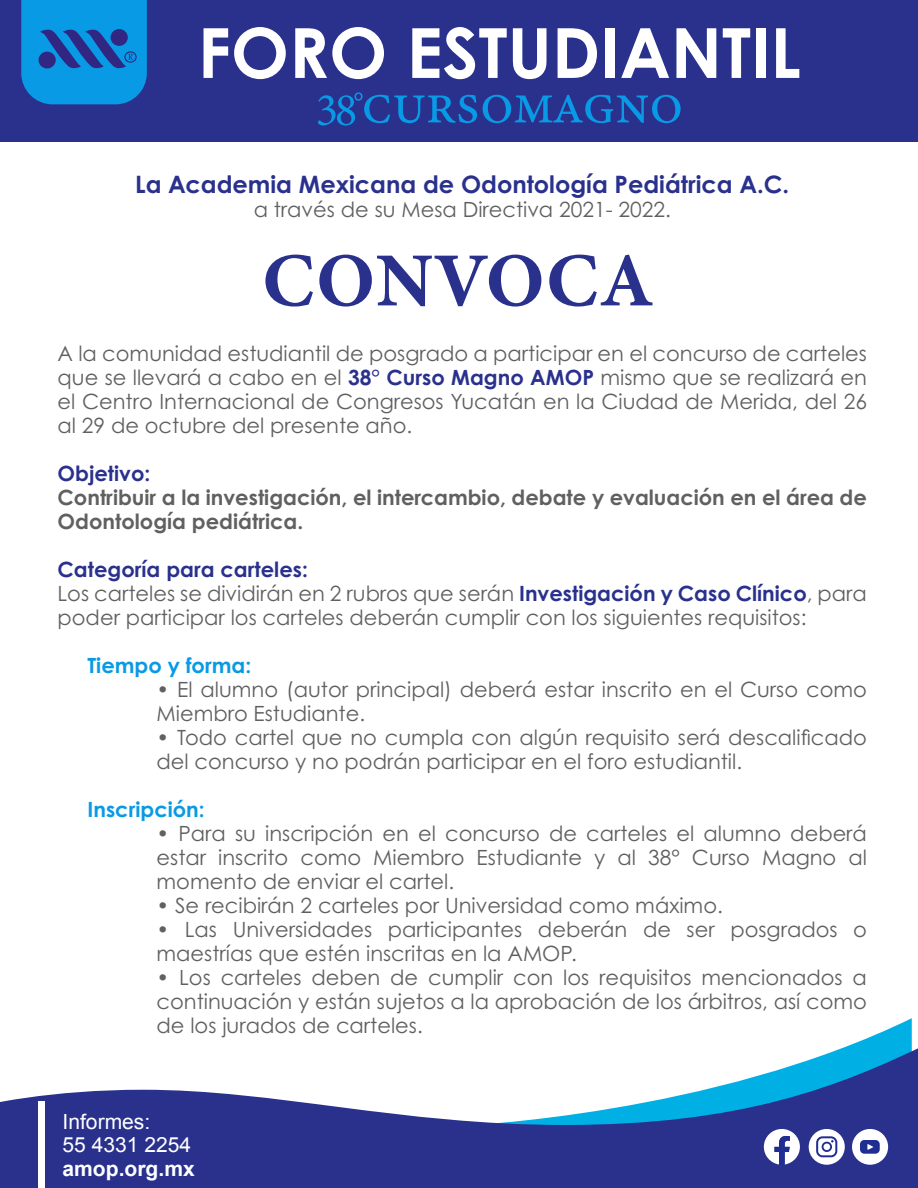
<style>
.page{position:relative;width:918px;height:1188px;background:#fff}
.page>*{position:absolute;margin:0;border:0;box-sizing:border-box;transform-origin:0 0}
.t1{font:700 69.15px "Century Gothic Pro";color:#fff}
.t2{font:700 24px "Century Gothic Pro";color:#29318d}
.t3{font:21px/24px "Century Gothic Pro";color:#606060}
.t4{font:700 21px/24px "Century Gothic Pro";color:#606060}
.t5{font:700 21px "Century Gothic Pro";color:#089ae5}
.t6{font:700 21px "Century Gothic Pro";color:#29318d}
.t7{font:20.85px/23.4px "Arial";color:#fff}
.t8{font:700 20.85px "Arial";color:#fff}
.s1{font-weight:700;color:#29318d}
</style>
<div class="page">
<div style="left:0;top:0;width:918px;height:142px;background:#29318d"></div>
<svg style="left:21px;top:0;width:126px;height:104px"></svg>
<svg style="left:858px;top:1018px;width:54px;height:24px"></svg>
<svg style="left:0;top:1042px;width:918px;height:146px;fill:#29318d"></svg>
<div style="left:39px;top:1102px;width:6px;height:86px;background:#fff"></div>
<div style="left:809px;top:1129px;width:36px;height:36px;background:#fff;border-radius:50%"></div>
<svg style="left:816px;top:1136px;width:21px;height:21px"></svg>
<svg style="left:764px;top:1129px;width:36px;height:36px"></svg>
<div style="left:852px;top:1129px;width:36px;height:36px;background:#fff;border-radius:50%"></div>
<svg style="left:860px;top:1140px;width:20px;height:14px"></svg>
<svg style="left:318px;top:92px;width:159px;height:34px"></svg>
<svg style="left:483px;top:95px;width:198px;height:28px"></svg>
<svg style="left:265px;top:255px;width:48px;height:52px"></svg>
<svg style="left:319px;top:255px;width:222px;height:52px"></svg>
<svg style="left:549px;top:255px;width:104px;height:52px"></svg>
<h1 class="t1" style="left:198px;top:10px;width:605px">FORO ESTUDIANTIL</h1>
<p class="t2" style="left:135px;top:169px;width:656px">La Academia Mexicana de Odontología Pediátrica A.C.</p>
<p class="t3" style="left:254px;top:197px;width:419px">a través de su Mesa Directiva 2021- 2022.</p>
<p class="t3" style="left:58px;top:341px;width:811px;text-align:justify">A la comunidad estudiantil de posgrado a participar en el concurso de carteles que se llevará a cabo en el <span class="s1">38° Curso Magno AMOP</span> mismo que se realizará en el Centro Internacional de Congresos Yucatán en la Ciudad de Merida, del 26 al 29 de octubre del presente año.</p>
<p class="t6" style="left:58px;top:460px;width:94px">Objetivo:</p>
<p class="t4" style="left:58px;top:485px;width:811px">Contribuir a la investigación, el intercambio, debate y evaluación en el área de<br>Odontología pediátrica.</p>
<p class="t3" style="left:58px;top:557px;width:811px"><span class="s1">Categoría para carteles:<br></span>Los carteles se dividirán en 2 rubros que serán <span class="s1">Investigación y Caso Clínico</span>, para poder participar los carteles deberán cumplir con los siguientes requisitos:</p>
<p class="t5" style="left:88px;top:652px;width:165px">Tiempo y forma:</p>
<p class="t3" style="left:157px;top:677px;width:712px">• El alumno (autor principal) deberá estar inscrito en el Curso como<br>Miembro Estudiante.</p>
<p class="t3" style="left:157px;top:725px;width:712px">• Todo cartel que no cumpla con algún requisito será descalificado del concurso y no podrán participar en el foro estudiantil.</p>
<p class="t5" style="left:88px;top:796px;width:119px">Inscripción:</p>
<p class="t3" style="left:157px;top:821px;width:712px;text-align:justify">• Para su inscripción en el concurso de carteles el alumno deberá estar inscrito como Miembro Estudiante y al 38° Curso Magno al momento de enviar el cartel.</p>
<p class="t3" style="left:157px;top:893px;width:568px">• Se recibirán 2 carteles por Universidad como máximo.</p>
<p class="t3" style="left:157px;top:917px;width:712px">• Las Universidades participantes deberán de ser posgrados o maestrías que estén inscritas en la AMOP.</p>
<p class="t3" style="left:157px;top:965px;width:712px;text-align:justify">• Los carteles deben de cumplir con los requisitos mencionados a continuación y están sujetos a la aprobación de los árbitros, así como de los jurados de carteles.</p>
<p class="t7" style="left:63px;top:1110px;width:130px">Informes:<br>55 4331 2254</p>
<p class="t8" style="left:63px;top:1155px;width:134px">amop.org.mx</p>
</div>
